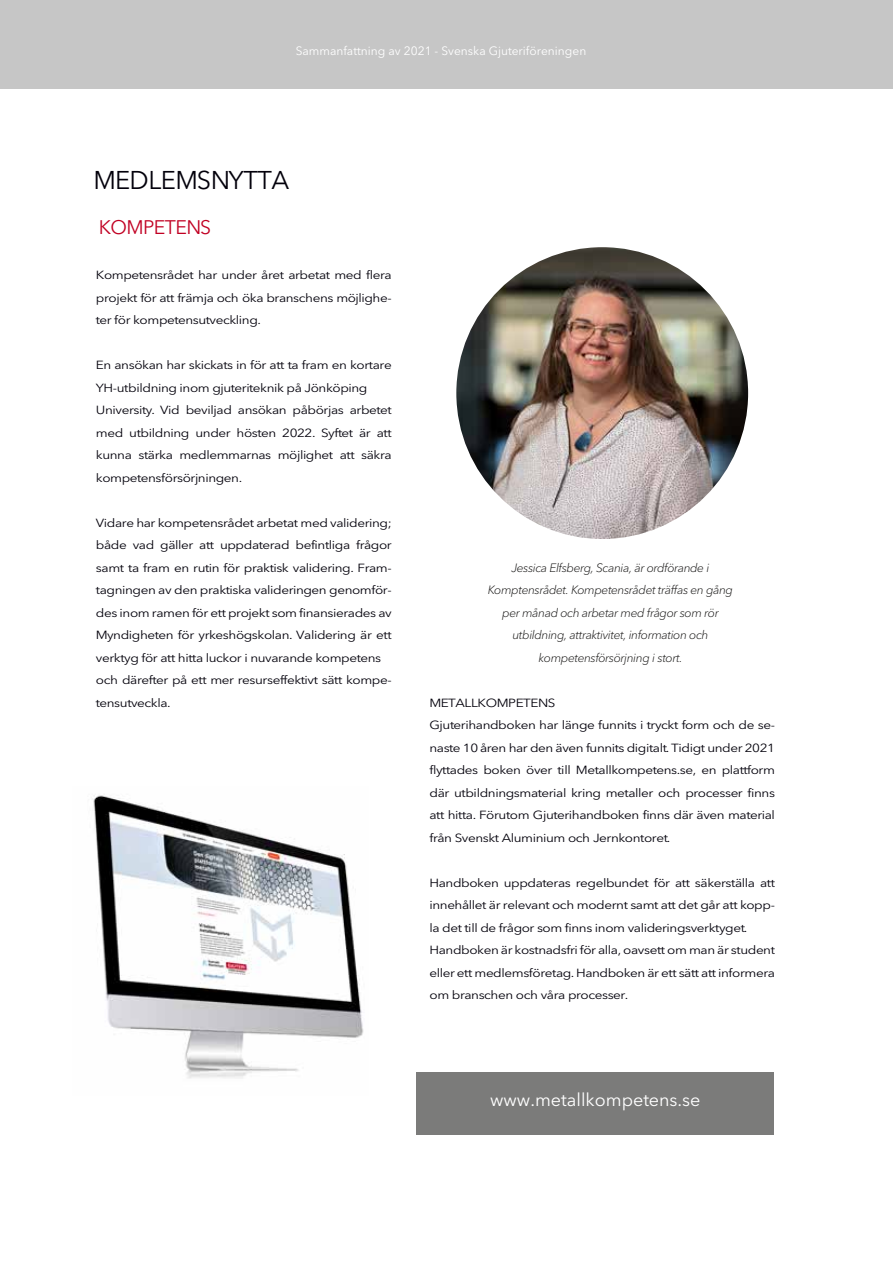
<style>
.page{position:relative;width:893px;height:1263px;background:#fff}
.page>*{position:absolute;margin:0;border:0;box-sizing:border-box;transform-origin:0 0}
.t1{font:25.5px "Avenir Next LT Pro";letter-spacing:-.02em;color:#03000b}
.t2{font:19.5px "Avenir Next LT Pro";letter-spacing:-.03em;color:#c10023}
.t3{font:18px "Avenir Next LT Pro";color:#fff}
.t4{font:italic 300 12px/22.5px "Avenir Next LT Pro";letter-spacing:-.03em;color:#161514;text-align:center}
.t5{font:12px "Avenir Next LT Pro";color:#fff}
.t6{font:11.7px/22.5px "Avenir Next LT Pro";letter-spacing:-.03em;color:#03000b;scale:1.15 1}
</style>
<div class="page">
<img style="left:93px;top:795px;width:271px;height:284px">
<div style="left:417px;top:1071px;width:357px;height:63px;background:#7b7b7a"></div>
<img style="left:456px;top:247px;width:292px;height:292px;border-radius:146px">
<div style="left:0;top:0;width:893px;height:89px;background:#c6c6c6"></div>
<p class="t5" style="left:296px;top:40px;width:292px">Sammanfattning av 2021 - Svenska Gjuteriföreningen</p>
<h1 class="t1" style="left:94px;top:159px;width:197px">MEDLEMSNYTTA</h1>
<h2 class="t2" style="left:99px;top:211px;width:114px">KOMPETENS</h2>
<p class="t6" style="left:96px;top:263px;width:259px;text-align:justify">Kompetensrådet har under året arbetat med flera projekt för att främja och öka branschens möjlighe&shy;ter för kompetensutveckling.</p>
<p class="t6" style="left:96px;top:353px;width:259px">En ansökan har skickats in för att ta fram en kortare YH-utbildning inom gjuteriteknik på Jönköping University. Vid beviljad ansökan påbörjas arbetet med utbildning under hösten 2022. Syftet är att kunna stärka medlemmarnas möjlighet att säkra kompetensförsörjningen.</p>
<p class="t6" style="left:96px;top:511px;width:259px">Vidare har kompetensrådet arbetat med validering; både vad gäller att uppdaterad befintliga frågor samt ta fram en rutin för praktisk validering. Fram&shy;tagningen av den praktiska valideringen genomför&shy;des inom ramen för ett projekt som finansierades av Myndigheten för yrkeshögskolan. Validering är ett verktyg för att hitta luckor i nuvarande kompetens och därefter på ett mer resurseffektivt sätt kompe&shy;tensutveckla.</p>
<p class="t4" style="left:488px;top:555px;width:247px">Jessica Elfsberg, Scania, är ordförande i Komptensrådet. Kompetensrådet träffas en gång per månad och arbetar med frågor som rör utbildning, attraktivitet, information och kompetensförsörjning i stort.</p>
<p class="t6" style="left:429px;top:691px;width:302px">METALLKOMPETENS<br>Gjuterihandboken har länge funnits i tryckt form och de se&shy;naste 10 åren har den även funnits digitalt. Tidigt under 2021 flyttades boken över till Metallkompetens.se, en plattform där utbildningsmaterial kring metaller och processer finns att hitta. Förutom Gjuterihandboken finns där även material från Svenskt Aluminium och Jernkontoret.</p>
<p class="t6" style="left:429px;top:871px;width:302px">Handboken uppdateras regelbundet för att säkerställa att innehållet är relevant och modernt samt att det går att kopp&shy;la det till de frågor som finns inom valideringsverktyget.<br>Handboken är kostnadsfri för alla, oavsett om man är student eller ett medlemsföretag. Handboken är ett sätt att informera om branschen och våra processer.</p>
<h3 class="t3" style="left:490px;top:1084px;width:212px">www.metallkompetens.se</h3>
</div>
